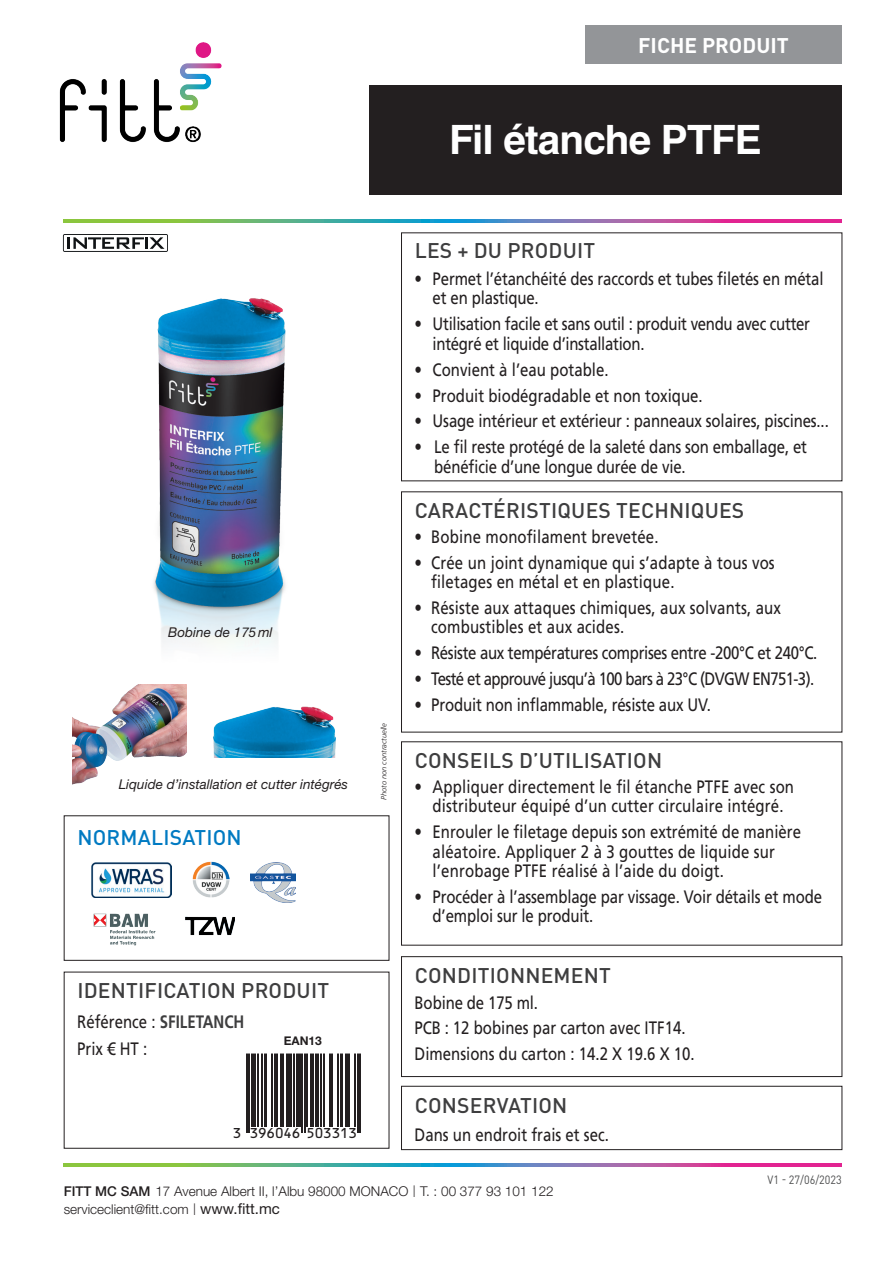
<style>
.page{position:relative;width:893px;height:1263px;background:#fff}
.page>*{position:absolute;margin:0;border:0;box-sizing:border-box;transform-origin:0 0}
.t1{font:700 40.5px "Helvetica LT Std";letter-spacing:-.02em;color:#fff}
.t2{font:500 21px "DIN Pro";letter-spacing:.01em;color:#3e3e3f}
.t3{font:500 21px "DIN Pro";letter-spacing:.01em;color:#007ac2}
.t4{font:700 21px "DIN Pro";color:#fff}
.t5{font:18px/19.5px "Frutiger LT Std";color:#231f20;scale:.83 1}
.t6{font:18px/19.5px "Frutiger LT Std";letter-spacing:-.02em;color:#231f20;scale:.83 1}
.t7{font:18px "Frutiger LT Std";letter-spacing:-.025em;color:#231f20;scale:.83 1}
.t8{font:18px "Frutiger LT Std";letter-spacing:-.04em;color:#231f20;scale:.83 1}
.t9{font:13.8px "OCRB";letter-spacing:-.105em;color:#231f20}
.t10{font:300 13.5px/18px "Helvetica Neue LT Std";color:#231f20}
.t11{font:italic 13.5px "Helvetica Neue LT Std";color:#231f20}
.t12{font:700 12px "Helvetica Neue LT Std";color:#231f20}
.t13{font:11.85px "DIN Pro";color:#4b4c4d;scale:.91 1}
.t14{font:italic 300 7.5px "Frutiger LT Std";color:#231f20}
.s1{font-weight:700;color:#3e3e3f}
.s2{font-weight:500}
.s3{font-family:"DIN Pro"}
.s4{font-weight:400;font-size:15px}
</style>
<div class="page">
<div style="left:401px;top:956px;width:441px;height:121px;border:1px solid #231f20"></div>
<div style="left:401px;top:1086px;width:441px;height:64px;border:1px solid #231f20"></div>
<svg style="left:64px;top:219px;width:778px;height:4px;background:#7f8792"></svg>
<div style="left:64px;top:815px;width:325px;height:146px;border:1px solid #231f20"></div>
<svg style="left:247px;top:1054px;width:112px;height:79px"></svg>
<hr style="left:246px;top:1051px;width:1px;height:82px;background:#231f20">
<hr style="left:249px;top:1051px;width:1px;height:82px;background:#231f20">
<div style="left:251px;top:1051px;width:5px;height:76px;background:#231f20"></div>
<hr style="left:257px;top:1051px;width:1px;height:76px;background:#231f20">
<hr style="left:262px;top:1051px;width:1px;height:76px;background:#231f20">
<hr style="left:264px;top:1051px;width:3px;height:76px;background:#231f20">
<hr style="left:271px;top:1051px;width:2px;height:76px;background:#231f20">
<hr style="left:274px;top:1051px;width:1px;height:76px;background:#231f20">
<hr style="left:276px;top:1051px;width:1px;height:76px;background:#231f20">
<hr style="left:280px;top:1051px;width:4px;height:76px;background:#231f20">
<hr style="left:286px;top:1051px;width:4px;height:76px;background:#231f20">
<hr style="left:291px;top:1051px;width:1px;height:76px;background:#231f20">
<hr style="left:293px;top:1051px;width:1px;height:76px;background:#231f20">
<hr style="left:296px;top:1051px;width:4px;height:76px;background:#231f20">
<hr style="left:302px;top:1051px;width:1px;height:82px;background:#231f20">
<hr style="left:304px;top:1051px;width:1px;height:82px;background:#231f20">
<hr style="left:306px;top:1051px;width:2px;height:76px;background:#231f20">
<hr style="left:310px;top:1051px;width:4px;height:76px;background:#231f20">
<hr style="left:315px;top:1051px;width:3px;height:76px;background:#231f20">
<hr style="left:321px;top:1051px;width:1px;height:76px;background:#231f20">
<hr style="left:323px;top:1051px;width:1px;height:76px;background:#231f20">
<hr style="left:329px;top:1051px;width:1px;height:76px;background:#231f20">
<hr style="left:332px;top:1051px;width:1px;height:76px;background:#231f20">
<hr style="left:338px;top:1051px;width:1px;height:76px;background:#231f20">
<hr style="left:340px;top:1051px;width:3px;height:76px;background:#231f20">
<hr style="left:345px;top:1051px;width:2px;height:76px;background:#231f20">
<hr style="left:349px;top:1051px;width:1px;height:76px;background:#231f20">
<hr style="left:355px;top:1051px;width:1px;height:76px;background:#231f20">
<hr style="left:357px;top:1051px;width:1px;height:82px;background:#231f20">
<hr style="left:359px;top:1051px;width:2px;height:82px;background:#231f20">
<img style="left:91px;top:862px;width:80px;height:36px">
<img style="left:94px;top:913px;width:62px;height:32px">
<img style="left:193px;top:861px;width:36px;height:37px">
<img style="left:251px;top:862px;width:44px;height:40px">
<img style="left:185px;top:916px;width:50px;height:19px">
<svg style="left:64px;top:1163px;width:778px;height:4px;background:#7f8792"></svg>
<div style="left:585px;top:26px;width:257px;height:38px;background:#939598"></div>
<div style="left:369px;top:85px;width:473px;height:109px;background:#231f20"></div>
<img style="left:59px;top:42px;width:163px;height:100px">
<img style="left:153px;top:298px;width:133px;height:349px">
<img style="left:213px;top:706px;width:123px;height:52px">
<img style="left:72px;top:685px;width:114px;height:99px">
<svg style="left:63px;top:234px;width:105px;height:18px"></svg>
<p class="t4" style="left:638px;top:31px;width:152px">FICHE PRODUIT</p>
<h1 class="t1" style="left:449px;top:115px;width:314px">Fil étanche PTFE</h1>
<p class="t11" style="left:168px;top:624px;width:106px">Bobine de 175ml</p>
<p class="t11" style="left:119px;top:776px;width:231px">Liquide d’installation et cutter intégrés</p>
<p class="t3" style="left:77px;top:823px;width:166px">NORMALISATION</p>
<p class="t14" style="left:380px;top:800px;width:78px;rotate:-90deg">Photo non contractuelle</p>
<p class="t2" style="left:77px;top:976px;width:253px">IDENTIFICATION PRODUIT</p>
<p class="t5" style="left:77px;top:1008px;width:203px;line-height:27.5px">Référence : <span class="s1">SFILETANCH<br></span>Prix € HT :</p>
<p class="t12" style="left:284px;top:1033px;width:40px">EAN13</p>
<p class="t9" style="left:232px;top:1126px;width:127px">3 396046 503313</p>
<p class="t2" style="left:415px;top:236px;width:182px">LES + DU PRODUIT</p>
<p class="t5" style="left:433px;top:269px;width:472px;text-indent:-18px">• Permet l’étanchéité des raccords et tubes filetés en métal et en plastique.</p>
<p class="t6" style="left:433px;top:314px;width:456px;text-indent:-18px">• Utilisation facile et sans outil : produit vendu avec cutter intégré et liquide d’installation.</p>
<p class="t5" style="left:415px;top:360px;width:235px">• Convient à l’eau potable.</p>
<p class="t5" style="left:415px;top:386px;width:349px">• Produit biodégradable et non toxique.</p>
<p class="t5" style="left:415px;top:412px;width:500px">• Usage intérieur et extérieur : panneaux solaires, piscines...</p>
<p class="t5" style="left:434px;top:437px;width:451px;text-indent:-20px">• Le fil reste protégé de la saleté dans son emballage, et bénéficie d’une longue durée de vie.</p>
<p class="t2" style="left:415px;top:496px;width:331px">CARACTÉRISTIQUES TECHNIQUES</p>
<p class="t5" style="left:415px;top:527px;width:295px">• Bobine monofilament brevetée.</p>
<p class="t5" style="left:431px;top:553px;width:416px;text-indent:-16px">• Crée un joint dynamique qui s’adapte à tous vos filetages en métal et en plastique.</p>
<p class="t5" style="left:431px;top:598px;width:423px;text-indent:-16px">• Résiste aux attaques chimiques, aux solvants, aux combustibles et aux acides.</p>
<p class="t7" style="left:415px;top:642px;width:487px">• Résiste aux températures comprises entre -200°C et 240°C.</p>
<p class="t8" style="left:415px;top:668px;width:483px">• Testé et approuvé jusqu’à 100 bars à 23°C (DVGW EN751-3).</p>
<p class="t5" style="left:415px;top:695px;width:358px">• Produit non inflammable, résiste aux UV.</p>
<p class="t2" style="left:415px;top:746px;width:249px">CONSEILS D’UTILISATION</p>
<p class="t5" style="left:415px;top:777px;width:459px;text-align:center">• Appliquer directement le fil étanche PTFE avec son distributeur équipé d’un cutter circulaire intégré.</p>
<p class="t5" style="left:433px;top:822px;width:445px;text-indent:-18px">• Enrouler le filetage depuis son extrémité de manière aléatoire. Appliquer 2 à 3 gouttes de liquide sur l’enrobage PTFE réalisé à l’aide du doigt.</p>
<p class="t5" style="left:433px;top:887px;width:471px;text-indent:-18px">• Procéder à l’assemblage par vissage. Voir détails et mode d’emploi sur le produit.</p>
<p class="t2" style="left:415px;top:961px;width:198px">CONDITIONNEMENT</p>
<p class="t5" style="left:415px;top:990px;width:339px;line-height:25.2px">Bobine de 175 ml.<br>PCB : 12 bobines par carton avec ITF14.<br>Dimensions du carton : 14.2 X 19.6 X 10.</p>
<p class="t2" style="left:415px;top:1091px;width:154px">CONSERVATION</p>
<p class="t5" style="left:415px;top:1124px;width:236px">Dans un endroit frais et sec.</p>
<p class="t10" style="left:64px;top:1182px;width:492px"><span class="s2">FITT MC SAM</span> 17 Avenue Albert II, l’Albu 98000 MONACO <span class="s3">|</span> T. : 00 377 93 101 122 serviceclient@fitt.com <span class="s3">|</span> <span class="s4">www.fitt.mc</span></p>
<p class="t13" style="left:767px;top:1171px;width:83px">V1 - 27/06/2023</p>
</div>
